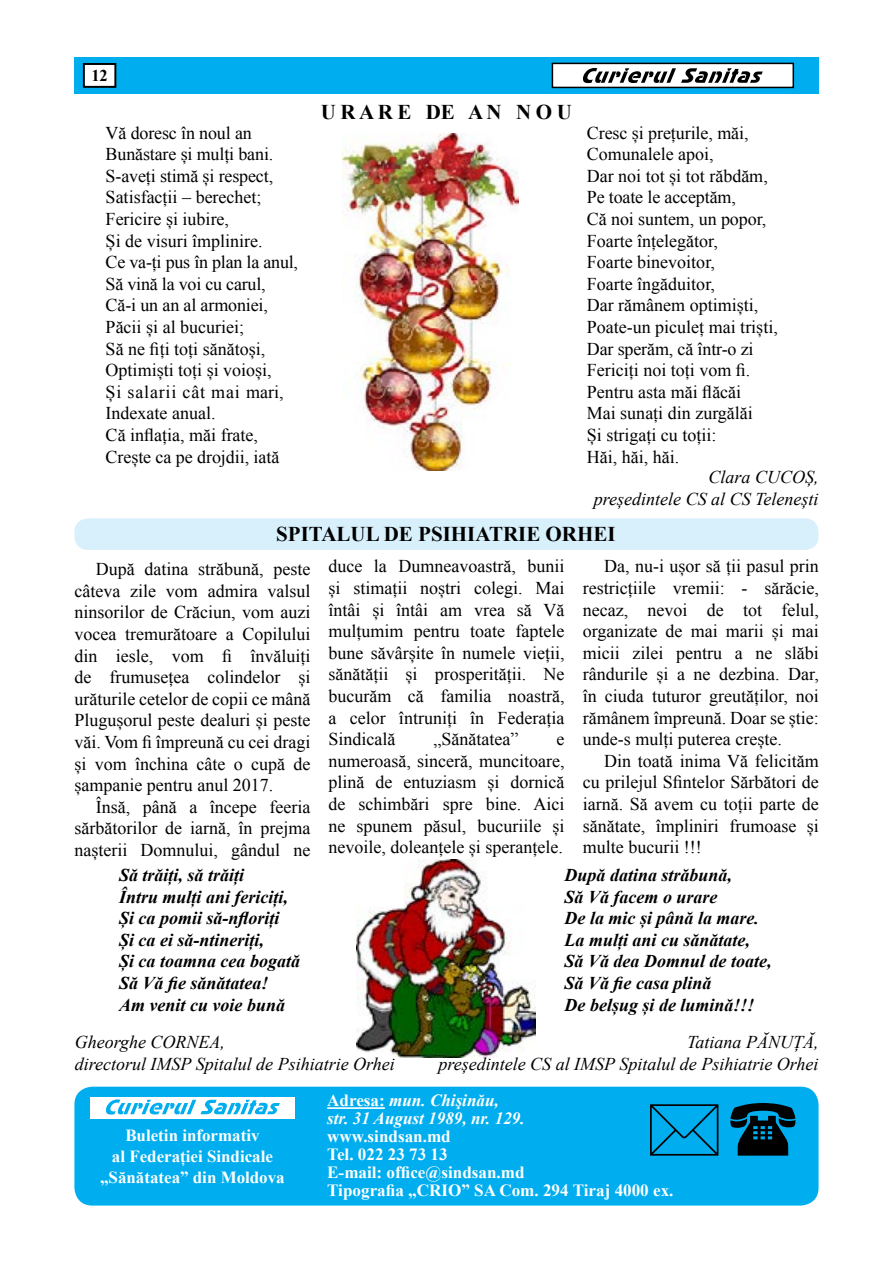
<style>
.page{position:relative;width:893px;height:1263px;background:#fff}
.page>*{position:absolute;margin:0;border:0;box-sizing:border-box;transform-origin:0 0}
.t1{font:700 21px "Times New Roman";color:#000}
.t2{font:18px/21.6px "Times New Roman";color:#000;text-align:justify}
.t3{font:italic 700 18px/21.6px "Times New Roman";color:#000}
.t4{font:italic 18px/21.6px "Times New Roman";color:#000;text-align:right}
.t5{font:700 17.1px/18px "Times New Roman";color:#fff}
.t6{font:italic 700 17.1px/18px "Times New Roman";color:#fff}
.t7{font:700 16.95px/21px "Times New Roman";color:#fff;text-align:center}
.t8{font:700 16.5px "Times New Roman";color:#000}
.s1{font-style:normal}
</style>
<div class="page">
<img style="left:357px;top:860px;width:178px;height:197px">
<div style="left:74px;top:57px;width:745px;height:36px;background:#00aeef"></div>
<div style="left:84px;top:64px;width:31px;height:23px;background:#fff"></div>
<div style="left:83px;top:63px;width:33px;height:25px;border:2px solid #000"></div>
<div style="left:552px;top:63px;width:241px;height:24px;background:#fff"></div>
<svg style="left:583px;top:68px;width:180px;height:15px"></svg>
<div style="left:552px;top:63px;width:242px;height:25px;border:2px solid #000"></div>
<div style="left:74px;top:1087px;width:745px;height:118px;background:#00aeef;border-radius:18px"></div>
<hr style="left:327px;top:1107px;width:58px;height:2px;background:#fff">
<svg style="left:650px;top:1103px;width:145px;height:52px"></svg>
<div style="left:91px;top:1097px;width:204px;height:21px;background:#fff"></div>
<svg style="left:106px;top:1099px;width:174px;height:15px"></svg>
<div style="left:74px;top:518px;width:745px;height:32px;background:#d7f0fc;border-radius:14px"></div>
<img style="left:343px;top:134px;width:176px;height:337px">
<p class="t8" style="left:91px;top:64px;width:18px">12</p>
<p class="t1" style="left:321px;top:98px;width:253px">U R A R E DE A N N O U</p>
<p class="t2" style="left:587px;top:122px;width:192px;text-align:left">Cresc și prețurile, măi,<br>Comunalele apoi,<br>Dar noi tot și tot răbdăm,<br>Pe toate le acceptăm,<br>Că noi suntem, un popor,<br>Foarte înțelegător,<br>Foarte binevoitor,<br>Foarte îngăduitor,<br>Dar rămânem optimiști,<br>Poate-un piculeț mai triști,<br>Dar sperăm, că într-o zi<br>Fericiți noi toți vom fi.<br>Pentru asta măi flăcăi<br>Mai sunați din zurgălăi<br>Și strigați cu toții:<br>Hăi, hăi, hăi.</p>
<p class="t4" style="left:594px;top:466px;width:226px">Clara CUCOȘ,<br>președintele CS al CS Telenești</p>
<p class="t1" style="left:276px;top:520px;width:341px">SPITALUL DE PSIHIATRIE ORHEI</p>
<p class="t2" style="left:74px;top:558px;width:238px;text-indent:21px">După datina străbună, peste câteva zile vom admira valsul ninsorilor de Crăciun, vom auzi vocea tremurătoare a Copilului din iesle, vom fi învăluiți de frumusețea colindelor și urăturile cetelor de copii ce mână Plugușorul peste dealuri și peste văi. Vom fi împreună cu cei dragi și vom închina câte o cupă de șampanie pentru anul 2017.</p>
<p class="t2" style="left:74px;top:796px;width:238px;text-indent:21px">Însă, până a începe feeria sărbătorilor de iarnă, în prejma nașterii Domnului, gândul ne</p>
<p class="t2" style="left:106px;top:122px;width:194px;text-align:left">Vă doresc în noul an<br>Bunăstare și mulți bani.<br>S-aveți stimă și respect,<br>Satisfacții – berechet;<br>Fericire și iubire,<br>Și de visuri împlinire.<br>Ce va-ți pus în plan la anul,<br>Să vină la voi cu carul,<br>Că-i un an al armoniei,<br>Păcii și al bucuriei;<br>Să ne fiți toți sănătoși,<br>Optimiști toți și voioși,<br>Și salarii cât mai mari,<br>Indexate anual.<br>Că inflația, măi frate,<br>Crește ca pe drojdii, iată</p>
<p class="t2" style="left:583px;top:555px;width:238px;text-indent:21px">Da, nu-i ușor să ții pasul prin restricțiile vremii: - sărăcie, necaz, nevoi de tot felul, organizate de mai marii și mai micii zilei pentru a ne slăbi rândurile și a ne dezbina. Dar, în ciuda tuturor greutăților, noi rămânem împreună. Doar se știe: unde-s mulți puterea crește.</p>
<p class="t2" style="left:583px;top:750px;width:238px;text-indent:21px">Din toată inima Vă felicităm cu prilejul Sfintelor Sărbători de iarnă. Să avem cu toții parte de sănătate, împliniri frumoase și multe bucurii !!!</p>
<p class="t2" style="left:328px;top:555px;width:238px">duce la Dumneavoastră, bunii și stimații noștri colegi. Mai întâi și întâi am vrea să Vă mulțumim pentru toate faptele bune săvârșite în numele vieții, sănătății și prosperității. Ne bucurăm că familia noastră, a celor întruniți în Federația Sindicală</p>
<p class="t2" style="left:433px;top:728px;width:86px">„Sănătatea”</p>
<p class="t2" style="left:328px;top:728px;width:238px;text-indent:228px">e numeroasă, sinceră, muncitoare, plină de entuziasm și dornică de schimbări spre bine. Aici ne spunem păsul, bucuriile și nevoile, doleanțele și speranțele.</p>
<p class="t3" style="left:119px;top:864px;width:183px">Să trăiți, să trăiți<br>Întru mulți ani fericiți,<br>Și ca pomii să-nfloriți<br>Și ca ei să-ntineriți,<br>Și ca toamna cea bogată<br>Să Vă fie sănătatea!<br>Am venit cu voie bună</p>
<p class="t3" style="left:564px;top:864px;width:209px">După datina străbună,<br>Să Vă facem o urare<br>De la mic și până la mare.<br>La mulți ani cu sănătate,<br>Să Vă dea Domnul de toate,<br>Să Vă fie casa plină<br>De belșug și de lumină!!!</p>
<p class="t4" style="left:75px;top:1031px;width:322px;text-align:left">Gheorghe CORNEA,<br>directorul IMSP Spitalul de Psihiatrie Orhei</p>
<p class="t4" style="left:438px;top:1031px;width:382px">Tatiana PĂNUȚĂ,<br>președintele CS al IMSP Spitalul de Psihiatrie Orhei</p>
<p class="t7" style="left:100px;top:1124px;width:186px">Buletin informativ<br>al Federației Sindicale „Sănătatea” din Moldova</p>
<p class="t6" style="left:327px;top:1091px;width:199px"><span class="s1">Adresa:</span> mun. Chişinău,<br>str. 31 August 1989, nr. 129.</p>
<p class="t5" style="left:327px;top:1127px;width:348px">www.sindsan.md<br>Tel. 022 23 73 13<br>E-mail: office@sindsan.md<br>Tipografia „CRIO” SA Com. 294 Tiraj 4000 ex.</p>
</div>
